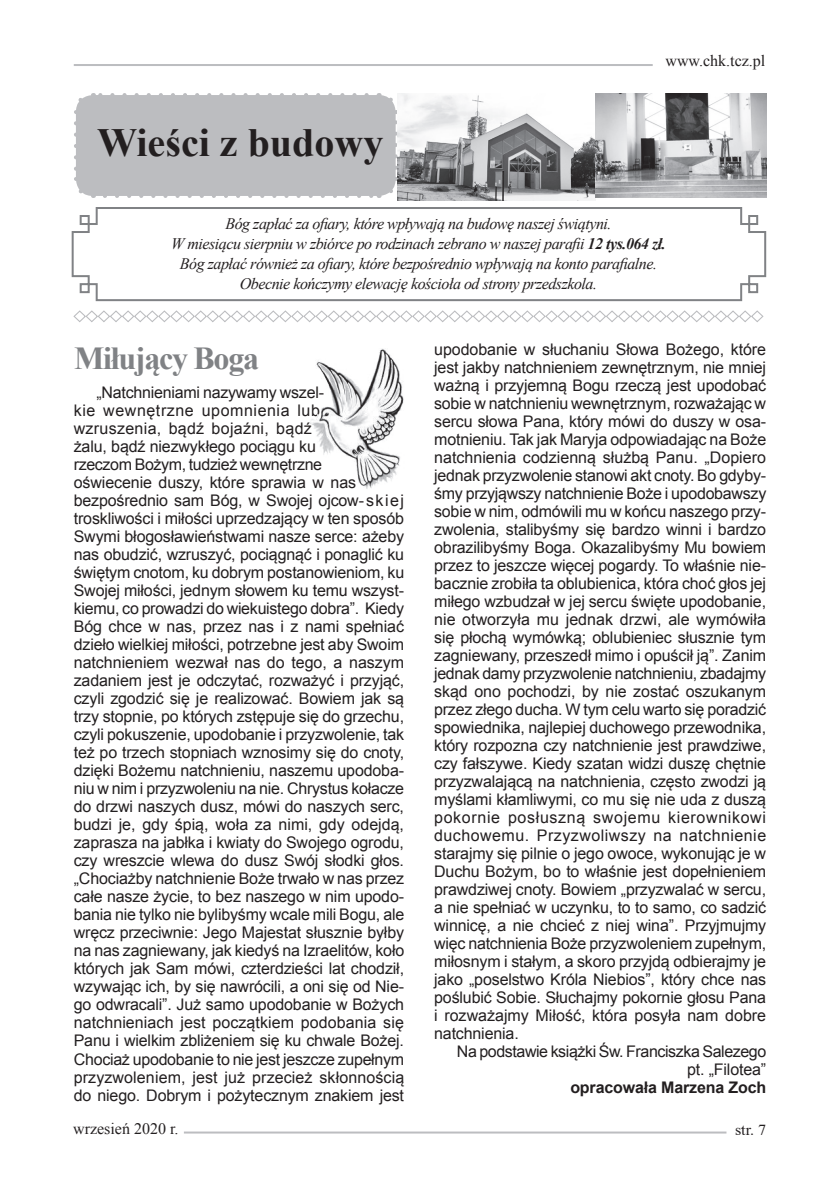
<style>
.page{position:relative;width:840px;height:1191px;background:#fff}
.page>*{position:absolute;margin:0;border:0;box-sizing:border-box;transform-origin:0 0}
.t1{font:700 40px "Times New Roman";color:#231f20}
.t2{font:700 32px "Times New Roman";letter-spacing:-.04em;color:#808285}
.t3{font:16px/18px "Arial";letter-spacing:-.01em;color:#231f20}
.t4{font:italic 16px/20px "Times New Roman";letter-spacing:-.03em;color:#231f20;text-align:center}
.t5{font:16px "Times New Roman";color:#231f20}
.t6{font:700 16px "Arial";letter-spacing:-.01em;color:#231f20}
.t7{font:16px "Times New Roman PL";color:#231f20}
.s1{font-weight:700}
</style>
<div class="page">
<hr style="left:74px;top:64px;width:578px;height:2px;background:#bcbdc0">
<hr style="left:184px;top:1131px;width:542px;height:2px;background:#bcbdc0">
<div style="left:76px;top:95px;width:319px;height:101px;background:#bcbdc0;border-radius:17px"></div>
<svg style="left:105px;top:196px;width:267px;height:2px"></svg>
<svg style="left:74px;top:96px;width:12px;height:18px"></svg>
<svg style="left:74px;top:123px;width:20px;height:75px"></svg>
<svg style="left:385px;top:177px;width:12px;height:18px"></svg>
<svg style="left:378px;top:93px;width:19px;height:75px"></svg>
<svg style="left:93px;top:93px;width:273px;height:2px"></svg>
<svg style="left:71px;top:207px;width:695px;height:95px"></svg>
<svg style="left:73px;top:310px;width:691px;height:12px"></svg>
<img style="left:397px;top:93px;width:198px;height:107px">
<img style="left:595px;top:93px;width:170px;height:105px">
<img style="left:310px;top:349px;width:94px;height:140px">
<h1 class="t1" style="left:97px;top:114px;width:287px">Wieści z budowy</h1>
<p class="t5" style="left:665px;top:50px;width:101px">www.chk.tcz.pl</p>
<p class="t4" style="left:171px;top:214px;width:496px">Bóg zapłać za ofiary, które wpływają na budowę naszej świątyni.<br>W miesiącu sierpniu w zbiórce po rodzinach zebrano w naszej parafii <span class="s1">12 tys.064 zł.<br></span>Bóg zapłać również za ofiary, które bezpośrednio wpływają na konto parafialne.<br>Obecnie kończymy elewację kościoła od strony przedszkola.</p>
<h2 class="t2" style="left:74px;top:336px;width:186px">Miłujący Boga</h2>
<p class="t3" style="left:74px;top:384px;width:332px;text-indent:23px">„Natchnieniami nazywamy wszel-<br>kie wewnętrzne upomnienia lub wzruszenia, bądź bojaźni, bądź<br>żalu, bądź niezwykłego pociągu ku<br>rzeczom Bożym, tudzież wewnętrzne oświecenie duszy, które sprawia w nas bezpośrednio sam Bóg, w Swojej ojcow- skiej troskliwości i miłości uprzedzający w ten sposób Swymi błogosławieństwami nasze serce: ażeby nas obudzić, wzruszyć, pociągnąć i ponaglić ku świętym cnotom, ku dobrym postanowieniom, ku Swojej miłości, jednym słowem ku temu wszyst&shy;kiemu, co prowadzi do wiekuistego dobra”. Kiedy Bóg chce w nas, przez nas i z nami spełniać dzieło wielkiej miłości, potrzebne jest aby Swoim natchnieniem wezwał nas do tego, a naszym zadaniem jest je odczytać, rozważyć i przyjąć, czyli zgodzić się je realizować. Bowiem jak są trzy stopnie, po których zstępuje się do grzechu, czyli pokuszenie, upodobanie i przyzwolenie, tak też po trzech stopniach wznosimy się do cnoty, dzięki Bożemu natchnieniu, naszemu upodoba&shy;niu w nim i przyzwoleniu na nie. Chrystus kołacze do drzwi naszych dusz, mówi do naszych serc, budzi je, gdy śpią, woła za nimi, gdy odejdą, zaprasza na jabłka i kwiaty do Swojego ogrodu, czy wreszcie wlewa do dusz Swój słodki głos. „Chociażby natchnienie Boże trwało w nas przez całe nasze życie, to bez naszego w nim upodo&shy;bania nie tylko nie bylibyśmy wcale mili Bogu, ale wręcz przeciwnie: Jego Majestat słusznie byłby na nas zagniewany, jak kiedyś na Izraelitów, koło których jak Sam mówi, czterdzieści lat chodził, wzywając ich, by się nawrócili, a oni się od Nie&shy;go odwracali”. Już samo upodobanie w Bożych natchnieniach jest początkiem podobania się Panu i wielkim zbliżeniem się ku chwale Bożej.<br>Chociaż upodobanie to nie jest jeszcze zupełnym przyzwoleniem, jest już przecież skłonnością do niego. Dobrym i pożytecznym znakiem jest</p>
<p class="t3" style="left:434px;top:340px;width:333px;text-align:justify">upodobanie w słuchaniu Słowa Bożego, które jest jakby natchnieniem zewnętrznym, nie mniej ważną i przyjemną Bogu rzeczą jest upodobać sobie w natchnieniu wewnętrznym, rozważając w sercu słowa Pana, który mówi do duszy w osa&shy;motnieniu. Tak jak Maryja odpowiadając na Boże natchnienia codzienną służbą Panu. „Dopiero jednak przyzwolenie stanowi akt cnoty. Bo gdyby&shy;śmy przyjąwszy natchnienie Boże i upodobawszy sobie w nim, odmówili mu w końcu naszego przy&shy;zwolenia, stalibyśmy się bardzo winni i bardzo obrazilibyśmy Boga. Okazalibyśmy Mu bowiem przez to jeszcze więcej pogardy. To właśnie nie&shy;bacznie zrobiła ta oblubienica, która choć głos jej miłego wzbudzał w jej sercu święte upodobanie, nie otworzyła mu jednak drzwi, ale wymówiła się płochą wymówką; oblubieniec słusznie tym zagniewany, przeszedł mimo i opuścił ją”. Zanim jednak damy przyzwolenie natchnieniu, zbadajmy skąd ono pochodzi, by nie zostać oszukanym przez złego ducha. W tym celu warto się poradzić spowiednika, najlepiej duchowego przewodnika, który rozpozna czy natchnienie jest prawdziwe, czy fałszywe. Kiedy szatan widzi duszę chętnie przyzwalającą na natchnienia, często zwodzi ją myślami kłamliwymi, co mu się nie uda z duszą pokornie posłuszną swojemu kierownikowi duchowemu. Przyzwoliwszy na natchnienie starajmy się pilnie o jego owoce, wykonując je w Duchu Bożym, bo to właśnie jest dopełnieniem prawdziwej cnoty. Bowiem „przyzwalać w sercu, a nie spełniać w uczynku, to to samo, co sadzić winnicę, a nie chcieć z niej wina”. Przyjmujmy więc natchnienia Boże przyzwoleniem zupełnym, miłosnym i stałym, a skoro przyjdą odbierajmy je jako „poselstwo Króla Niebios”, który chce nas poślubić Sobie. Słuchajmy pokornie głosu Pana i rozważajmy Miłość, która posyła nam dobre natchnienia.</p>
<p class="t3" style="left:456px;top:1042px;width:311px;text-align:right">Na podstawie książki Św. Franciszka Salezego pt. „Filotea”</p>
<p class="t6" style="left:570px;top:1076px;width:197px">opracowała Marzena Zoch</p>
<p class="t5" style="left:73px;top:1118px;width:107px">wrzesień 2020 r.</p>
<p class="t7" style="left:734px;top:1120px;width:33px">str. 7</p>
</div>
